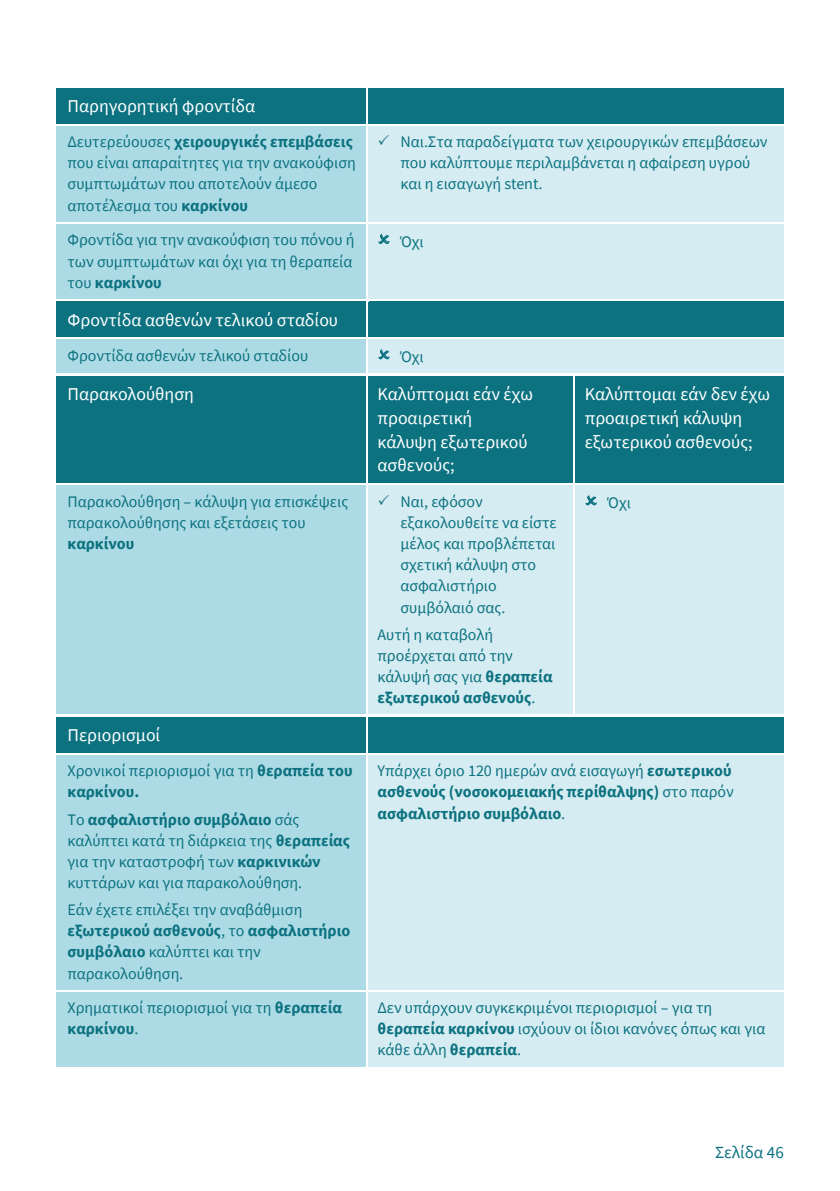
<style>
.page{position:relative;width:840px;height:1191px;background:#fff}
.page>*{position:absolute;margin:0;border:0;box-sizing:border-box;transform-origin:0 0}
.t1{font:18px/23.8px "Source Sans Pro";color:#fff}
.t2{font:17px "Source Sans Pro";color:#0c7280}
.t3{font:16px/21.2px "Source Sans Pro";color:#0c7280}
.t4{font:700 16px/21.2px "Source Sans Pro";color:#0c7280}
.s1{font-weight:700}
.s2{font-family:"Source Sans Pro Regular 2"}
.s3{font-weight:400}
.s4{font-family:"Source Sans Pro Regular 2";font-weight:400}
</style>
<div class="page">
<div style="left:57px;top:88px;width:309px;height:36px;background:#0c7280"></div>
<div style="left:367px;top:88px;width:416px;height:36px;background:#0c7280"></div>
<div style="left:57px;top:125px;width:309px;height:97px;background:#addbe5"></div>
<div style="left:367px;top:125px;width:416px;height:97px;background:#d5ecf2"></div>
<div style="left:57px;top:223px;width:309px;height:76px;background:#addbe5"></div>
<div style="left:367px;top:223px;width:416px;height:76px;background:#d5ecf2"></div>
<div style="left:57px;top:302px;width:309px;height:35px;background:#0c7280"></div>
<div style="left:367px;top:302px;width:416px;height:35px;background:#0c7280"></div>
<div style="left:57px;top:339px;width:309px;height:34px;background:#addbe5"></div>
<div style="left:367px;top:339px;width:416px;height:34px;background:#d5ecf2"></div>
<div style="left:57px;top:376px;width:309px;height:107px;background:#0c7280"></div>
<div style="left:367px;top:376px;width:206px;height:107px;background:#0c7280"></div>
<div style="left:574px;top:376px;width:209px;height:107px;background:#0c7280"></div>
<div style="left:57px;top:485px;width:309px;height:229px;background:#addbe5"></div>
<div style="left:367px;top:485px;width:206px;height:229px;background:#d5ecf2"></div>
<div style="left:574px;top:485px;width:209px;height:229px;background:#d5ecf2"></div>
<div style="left:57px;top:717px;width:309px;height:36px;background:#0c7280"></div>
<div style="left:367px;top:717px;width:416px;height:36px;background:#0c7280"></div>
<div style="left:57px;top:754px;width:309px;height:235px;background:#addbe5"></div>
<div style="left:367px;top:754px;width:416px;height:235px;background:#d5ecf2"></div>
<div style="left:57px;top:991px;width:309px;height:75px;background:#addbe5"></div>
<div style="left:367px;top:991px;width:416px;height:75px;background:#d5ecf2"></div>
<p class="t1" style="left:67px;top:94px;width:189px">Παρηγορητική φροντίδα</p>
<p class="t3" style="left:67px;top:131px;width:290px">Δευτερεύουσες <span class="s1">χειρουργικές επεμβάσεις </span>που είναι απαραίτητες για την ανακούφιση συμπτωμάτων που αποτελούν άμεσο αποτέλεσμα του <span class="s1">καρκίνου</span></p>
<p class="t3" style="left:400px;top:131px;width:368px">Ναι.Στα παραδείγματα των χειρουργικών επεμβάσεων που καλύπτουμε περιλαμβάνεται η αφαίρεση υγρού και η εισαγωγή stent.</p>
<p class="t3" style="left:67px;top:229px;width:288px">Φροντίδα για την ανακούφιση του πόνου ή των συμπτωμάτων και όχι για τη θεραπεία του <span class="s1">καρκίνου</span></p>
<p class="t3" style="left:400px;top:231px;width:25px">Όχι</p>
<p class="t1" style="left:67px;top:307px;width:272px">Φροντίδα ασθενών τελικού σταδίου</p>
<p class="t3" style="left:67px;top:345px;width:242px">Φροντίδα ασθενών τελικού σταδίου</p>
<p class="t3" style="left:400px;top:346px;width:25px">Όχι</p>
<p class="t1" style="left:67px;top:382px;width:128px">Παρακολούθηση</p>
<p class="t1" style="left:377px;top:382px;width:157px">Καλύπτομαι εάν έχω προαιρετική κάλυψη εξωτερικού ασθενούς;</p>
<p class="t1" style="left:584px;top:382px;width:187px">Καλύπτομαι εάν δεν έχω προαιρετική κάλυψη εξωτερικού ασθενούς;</p>
<p class="t3" style="left:67px;top:491px;width:282px">Παρακολούθηση – κάλυψη για επισκέψεις παρακολούθησης και εξετάσεις του <span class="s1">καρκίνου</span></p>
<p class="t3" style="left:400px;top:491px;width:158px">Ναι, εφόσον εξακολουθείτε να είστε μέλος και προβλέπεται σχετική κάλυψη στο ασφαλιστήριο συμβόλαιό σας.</p>
<p class="t3" style="left:377px;top:623px;width:176px">Αυτή η καταβολή προέρχεται από την κάλυψή σας για <span class="s1">θεραπεία εξωτερικού ασθενούς</span><span class="s2">.</span></p>
<p class="t3" style="left:607px;top:492px;width:25px">Όχι</p>
<p class="t1" style="left:67px;top:723px;width:94px">Περιορισμοί</p>
<p class="t3" style="left:67px;top:760px;width:286px">Χρονικοί περιορισμοί για τη <span class="s1">θεραπεία του καρκίνου.</span></p>
<p class="t3" style="left:67px;top:808px;width:284px">Το <span class="s1">ασφαλιστήριο συμβόλαιο</span> σάς καλύπτει κατά τη διάρκεια της <span class="s1">θεραπείας </span>για την καταστροφή των <span class="s1">καρκινικών </span>κυττάρων και για παρακολούθηση.</p>
<p class="t3" style="left:67px;top:899px;width:284px">Εάν έχετε επιλέξει την αναβάθμιση <span class="s1">εξωτερικού ασθενούς</span>, το <span class="s1">ασφαλιστήριο συμβόλαιο</span> καλύπτει και την παρακολούθηση.</p>
<p class="t4" style="left:377px;top:760px;width:357px"><span class="s3">Υπάρχει όριο 120 ημερών ανά εισαγωγή</span> εσωτερικού ασθενούς (νοσοκομειακής περίθαλψης) <span class="s3">στο παρόν </span>ασφαλιστήριο συμβόλαιο<span class="s4">.</span></p>
<p class="t3" style="left:67px;top:997px;width:276px">Χρηματικοί περιορισμοί για τη <span class="s1">θεραπεία καρκίνου</span><span class="s2">.</span></p>
<p class="t3" style="left:377px;top:997px;width:389px">Δεν υπάρχουν συγκεκριμένοι περιορισμοί – για τη <span class="s1">θεραπεία καρκίνου</span> ισχύουν οι ίδιοι κανόνες όπως και για κάθε άλλη <span class="s1">θεραπεία</span><span class="s2">.</span></p>
<p class="t2" style="left:714px;top:1142px;width:70px">Σελίδα <span class="s2">46</span></p>
</div>
